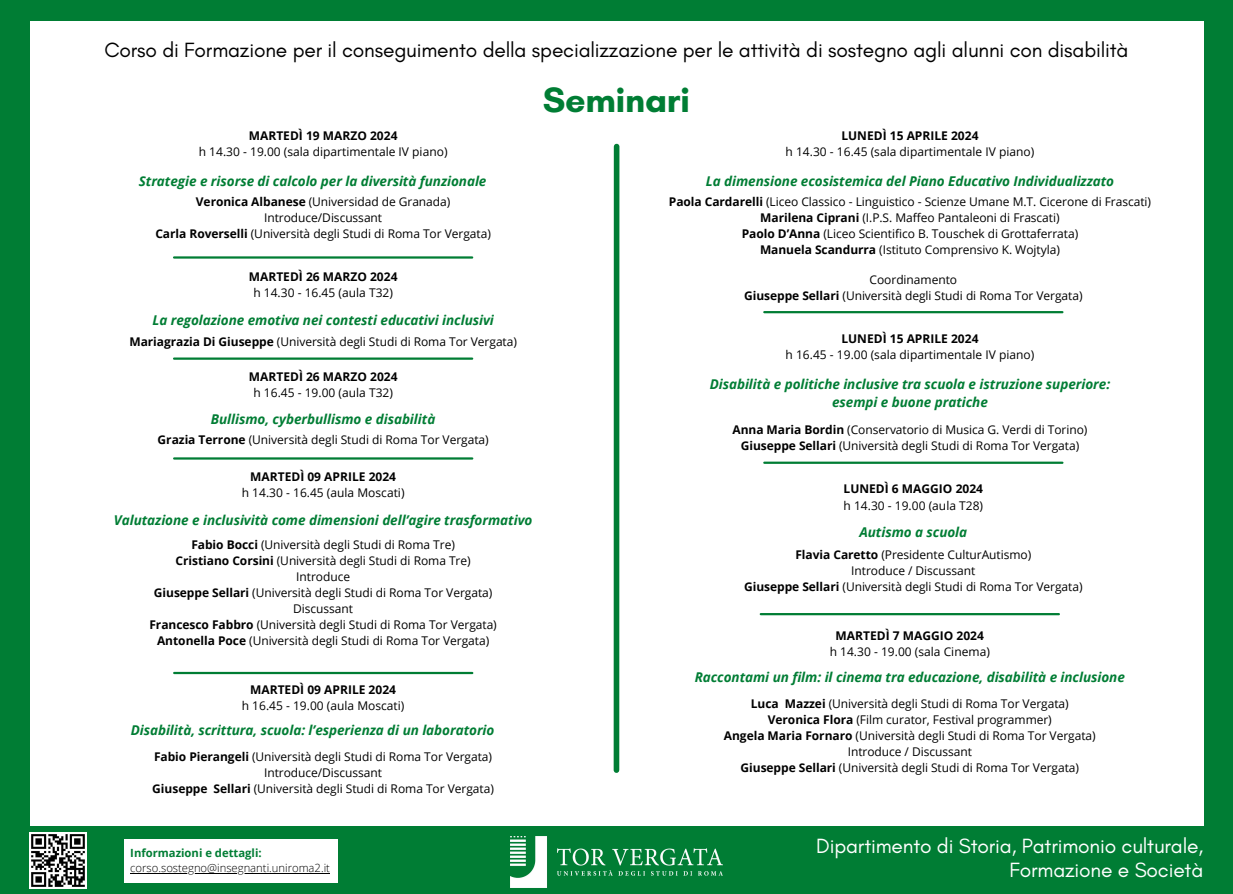
<style>
.page{position:relative;width:1233px;height:894px;background:#fff}
.page>*{position:absolute;margin:0;border:0;box-sizing:border-box;transform-origin:0 0}
.t1{font:700 36px "Glacial Indifference";letter-spacing:-.01em;color:#007d34}
.t2{font:21px "Glacial Indifference";letter-spacing:-.01em;color:#000}
.t3{font:21px/23.7px "Glacial Indifference";letter-spacing:-.01em;color:#fff;text-align:right}
.t4{font:italic 700 13.5px/18px "Open Sans";letter-spacing:-.005em;color:#007d34;text-align:center}
.t5{font:12px "Open Sans";letter-spacing:-.005em;color:#000}
.t6{font:700 12px "Open Sans";color:#000}
.t7{font:300 11.25px "Open Sans";color:#000}
.t8{font:700 11.25px "Open Sans";color:#007d34}
.s1{font-weight:700}
</style>
<div class="page">
<div style="left:0;top:0;width:1233px;height:893px;background:#007d34"></div>
<img style="left:511px;top:836px;width:211px;height:51px">
<img style="left:30px;top:832px;width:56px;height:56px">
<div style="left:30px;top:22px;width:1173px;height:803px;background:#fff"></div>
<div style="left:614px;top:146px;width:5px;height:623px;background:#007d34"></div>
<div style="left:124px;top:838px;width:213px;height:44px;background:#fff"></div>
<hr style="left:130px;top:872px;width:200px;height:1px;background:#000">
<hr style="left:174px;top:256px;width:298px;height:2px;background:#007d34">
<hr style="left:174px;top:357px;width:298px;height:2px;background:#007d34">
<hr style="left:174px;top:457px;width:298px;height:2px;background:#007d34">
<hr style="left:764px;top:311px;width:298px;height:2px;background:#007d34">
<hr style="left:174px;top:671px;width:298px;height:3px;background:#007d34">
<hr style="left:764px;top:461px;width:298px;height:2px;background:#007d34">
<hr style="left:761px;top:613px;width:298px;height:2px;background:#007d34">
<p class="t2" style="left:104px;top:37px;width:1026px">Corso di Formazione per il conseguimento della specializzazione per le attività di sostegno agli alunni con disabilità</p>
<p class="t1" style="left:543px;top:78px;width:149px">Seminari</p>
<p class="t6" style="left:249px;top:127px;width:150px">MARTEDÌ 19 MARZO 2024</p>
<p class="t5" style="left:199px;top:143px;width:250px">h 14.30 - 19.00 (sala dipartimentale IV piano)</p>
<p class="t4" style="left:139px;top:171px;width:349px">Strategie e risorse di calcolo per la diversità funzionale</p>
<p class="t5" style="left:196px;top:193px;width:256px"><span class="s1">Veronica Albanese</span> (Universidad de Granada)</p>
<h3 class="t5" style="left:264px;top:209px;width:120px">Introduce/Discussant</h3>
<p class="t5" style="left:155px;top:225px;width:337px"><span class="s1">Carla Roverselli</span> (Università degli Studi di Roma Tor Vergata)</p>
<p class="t6" style="left:249px;top:268px;width:150px">MARTEDÌ 26 MARZO 2024</p>
<p class="t5" style="left:253px;top:284px;width:141px">h 14.30 - 16.45 (aula T32)</p>
<p class="t4" style="left:152px;top:311px;width:343px">La regolazione emotiva nei contesti educativi inclusivi</p>
<p class="t5" style="left:129px;top:332px;width:389px"><span class="s1">Mariagrazia Di Giuseppe</span> (Università degli Studi di Roma Tor Vergata)</p>
<p class="t6" style="left:249px;top:368px;width:150px">MARTEDÌ 26 MARZO 2024</p>
<p class="t5" style="left:253px;top:384px;width:141px">h 16.45 - 19.00 (aula T32)</p>
<h3 class="t4" style="left:211px;top:409px;width:226px">Bullismo, cyberbullismo e disabilità</h3>
<p class="t5" style="left:158px;top:431px;width:333px"><span class="s1">Grazia Terrone</span> (Università degli Studi di Roma Tor Vergata)</p>
<p class="t6" style="left:250px;top:468px;width:147px">MARTEDÌ 09 APRILE 2024</p>
<p class="t5" style="left:242px;top:484px;width:164px">h 14.30 - 16.45 (aula Moscati)</p>
<p class="t4" style="left:114px;top:510px;width:420px">Valutazione e inclusività come dimensioni dell’agire trasformativo</p>
<p class="t5" style="left:191px;top:536px;width:265px"><span class="s1">Fabio Bocci</span> (Università degli Studi di Roma Tre)</p>
<h3 class="t5" style="left:176px;top:552px;width:297px"><span class="s1">Cristiano Corsini</span> (Università degli Studi di Roma Tre)</h3>
<p class="t5" style="left:296px;top:568px;width:55px">Introduce</p>
<p class="t5" style="left:154px;top:584px;width:340px"><span class="s1">Giuseppe Sellari</span> (Università degli Studi di Roma Tor Vergata)</p>
<p class="t5" style="left:293px;top:600px;width:61px">Discussant</p>
<p class="t5" style="left:149px;top:616px;width:349px"><span class="s1">Francesco Fabbro</span> (Università degli Studi di Roma Tor Vergata)</p>
<p class="t5" style="left:157px;top:632px;width:334px"><span class="s1">Antonella Poce</span> (Università degli Studi di Roma Tor Vergata)</p>
<p class="t6" style="left:250px;top:680px;width:147px">MARTEDÌ 09 APRILE 2024</p>
<p class="t5" style="left:242px;top:696px;width:164px">h 16.45 - 19.00 (aula Moscati)</p>
<p class="t4" style="left:131px;top:720px;width:365px">Disabilità, scrittura, scuola: l’esperienza di un laboratorio</p>
<h3 class="t5" style="left:154px;top:748px;width:340px"><span class="s1">Fabio Pierangeli</span> (Università degli Studi di Roma Tor Vergata)</h3>
<p class="t5" style="left:264px;top:764px;width:120px">Introduce/Discussant</p>
<p class="t5" style="left:152px;top:780px;width:343px"><span class="s1">Giuseppe Sellari</span> (Università degli Studi di Roma Tor Vergata)</p>
<p class="t8" style="left:130px;top:844px;width:133px">Informazioni e dettagli:</p>
<p class="t7" style="left:130px;top:859px;width:201px">corso.sostegno@insegnanti.uniroma2.it</p>
<p class="t6" style="left:841px;top:127px;width:139px">LUNEDÌ 15 APRILE 2024</p>
<p class="t5" style="left:786px;top:143px;width:250px">h 14.30 - 16.45 (sala dipartimentale IV piano)</p>
<h3 class="t4" style="left:706px;top:171px;width:410px">La dimensione ecosistemica del Piano Educativo Individualizzato</h3>
<p class="t5" style="left:669px;top:193px;width:484px"><span class="s1">Paola Cardarelli</span> (Liceo Classico - Linguistico - Scienze Umane M.T. Cicerone di Frascati)</p>
<p class="t5" style="left:760px;top:209px;width:301px"><span class="s1">Marilena Ciprani</span> (I.P.S. Maffeo Pantaleoni di Frascati)</p>
<p class="t5" style="left:742px;top:225px;width:338px"><span class="s1">Paolo D’Anna</span> (Liceo Scientifico B. Touschek di Grottaferrata)</p>
<p class="t5" style="left:760px;top:241px;width:301px"><span class="s1">Manuela Scandurra</span> (Istituto Comprensivo K. Wojtyla)</p>
<p class="t5" style="left:870px;top:271px;width:89px">Coordinamento</p>
<p class="t5" style="left:744px;top:287px;width:340px"><span class="s1">Giuseppe Sellari</span> (Università degli Studi di Roma Tor Vergata)</p>
<h2 class="t6" style="left:841px;top:330px;width:139px">LUNEDÌ 15 APRILE 2024</h2>
<h1 class="t5" style="left:786px;top:346px;width:250px">h 16.45 - 19.00 (sala dipartimentale IV piano)</h1>
<p class="t4" style="left:710px;top:374px;width:402px">Disabilità e politiche inclusive tra scuola e istruzione superiore: esempi e buone pratiche</p>
<p class="t5" style="left:732px;top:421px;width:357px"><span class="s1">Anna Maria Bordin</span> (Conservatorio di Musica G. Verdi di Torino)</p>
<h3 class="t5" style="left:741px;top:437px;width:340px"><span class="s1">Giuseppe Sellari</span> (Università degli Studi di Roma Tor Vergata)</h3>
<p class="t6" style="left:844px;top:480px;width:141px">LUNEDÌ 6 MAGGIO 2024</p>
<p class="t5" style="left:844px;top:496px;width:141px">h 14.30 - 19.00 (aula T28)</p>
<p class="t4" style="left:859px;top:522px;width:109px">Autismo a scuola</p>
<h3 class="t5" style="left:795px;top:546px;width:237px"><span class="s1">Flavia Caretto</span> (Presidente CulturAutismo)</h3>
<p class="t5" style="left:851px;top:562px;width:126px">Introduce / Discussant</p>
<p class="t5" style="left:744px;top:578px;width:340px"><span class="s1">Giuseppe Sellari</span> (Università degli Studi di Roma Tor Vergata)</p>
<p class="t6" style="left:836px;top:626px;width:150px">MARTEDÌ 7 MAGGIO 2024</p>
<h2 class="t5" style="left:830px;top:642px;width:162px">h 14.30 - 19.00 (sala Cinema)</h2>
<p class="t4" style="left:695px;top:667px;width:432px">Raccontami un film: il cinema tra educazione, disabilità e inclusione</p>
<p class="t5" style="left:751px;top:695px;width:319px"><span class="s1">Luca Mazzei</span> (Università degli Studi di Roma Tor Vergata)</p>
<p class="t5" style="left:768px;top:711px;width:286px"><span class="s1">Veronica Flora</span> (Film curator, Festival programmer)</p>
<p class="t5" style="left:724px;top:727px;width:373px"><span class="s1">Angela Maria Fornaro</span> (Università degli Studi di Roma Tor Vergata)</p>
<p class="t5" style="left:848px;top:743px;width:126px">Introduce / Discussant</p>
<p class="t5" style="left:741px;top:759px;width:340px"><span class="s1">Giuseppe Sellari</span> (Università degli Studi di Roma Tor Vergata)</p>
<p class="t3" style="left:816px;top:833px;width:389px">Dipartimento di Storia, Patrimonio culturale,<br>Formazione e Società</p>
</div>
